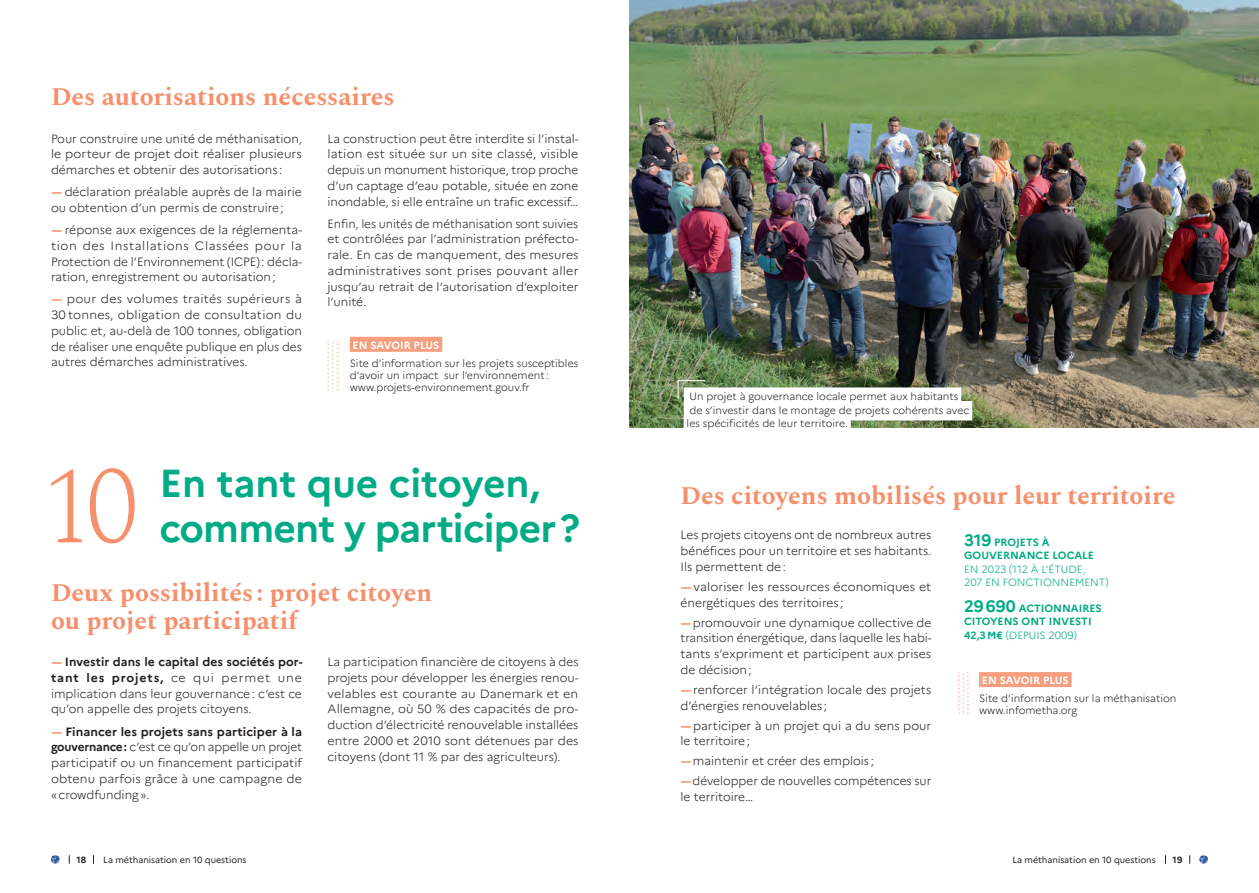
<style>
.page{position:relative;width:1259px;height:893px;background:#fff}
.page>*{position:absolute;margin:0;border:0;box-sizing:border-box;transform-origin:0 0}
.t1{font:200 110.55px "Spectral";color:#f68f6b}
.t2{font:700 39px/45px "Marianne";letter-spacing:-.015em;color:#00ab85}
.t3{font:700 25.5px/28.5px "Spectral";color:#f68f6b}
.t4{font:300 12px/15.8px "Marianne";color:#231f20;text-align:justify}
.t5{font:300 10.5px/12px "Marianne";color:#231f20}
.t6{font:700 10.5px/13.5px "Marianne";color:#00ab85}
.t7{font:300 10.5px/13.5px "Marianne";color:#00ab85}
.t8{font:700 10.5px "Marianne";color:#fff}
.t9{font:9px "Marianne";letter-spacing:-.005em;color:#231f20}
.t10{font:700 9px "Marianne";color:#231f20}
.s1{font-weight:700;color:#f68f6b}
.s2{font-weight:700}
.s3{font-size:16.5px}
.s4{font-weight:300}
</style>
<div class="page">
<div style="left:350px;top:337px;width:92px;height:15px;background:#f69e7d"></div>
<div style="left:979px;top:672px;width:92px;height:15px;background:#f69e7d"></div>
<img style="left:629px;top:0;width:630px;height:427px">
<svg style="left:678px;top:380px;width:27px;height:19px"></svg>
<div style="left:684px;top:387px;width:277px;height:20px;background:#fff"></div>
<div style="left:684px;top:401px;width:288px;height:19px;background:#fff"></div>
<div style="left:684px;top:414px;width:166px;height:20px;background:#fff"></div>
<img style="left:327px;top:341px;width:12px;height:50px">
<img style="left:958px;top:673px;width:12px;height:41px">
<svg style="left:51px;top:855px;width:9px;height:9px"></svg>
<svg style="left:1199px;top:855px;width:9px;height:9px"></svg>
<h3 class="t3" style="left:51px;top:81px;width:345px">Des autorisations nécessaires</h3>
<p class="t4" style="left:51px;top:130px;width:252px">Pour construire une unité de méthanisation, le porteur de projet doit réaliser plusieurs démarches et obtenir des autorisations :</p>
<p class="t4" style="left:51px;top:184px;width:252px"><span class="s1">-</span>déclaration préalable auprès de la mairie ou obtention d’un permis de construire;</p>
<p class="t4" style="left:51px;top:222px;width:252px"><span class="s1">-</span>réponse aux exigences de la réglementa&shy;tion des Installations Classées pour la Protection de l’Environnement (ICPE): décla&shy;ration, enregistrement ou autorisation;</p>
<p class="t4" style="left:51px;top:291px;width:252px"><span class="s1">-</span>pour des volumes traités supérieurs à 30 tonnes, obligation de consultation du public et, au-delà de 100 tonnes, obligation de réaliser une enquête publique en plus des autres démarches administratives.</p>
<p class="t4" style="left:327px;top:130px;width:252px">La construction peut être interdite si l’instal&shy;lation est située sur un site classé, visible depuis un monument historique, trop proche d’un captage d’eau potable, située en zone inondable, si elle entraîne un trafic excessif…</p>
<p class="t4" style="left:327px;top:215px;width:252px">Enfin, les unités de méthanisation sont suivies et contrôlées par l’administration préfecto&shy;rale. En cas de manquement, des mesures administratives sont prises pouvant aller jusqu’au retrait de l’autorisation d’exploiter l’unité.</p>
<p class="t8" style="left:353px;top:339px;width:88px">EN SAVOIR PLUS</p>
<p class="t5" style="left:350px;top:357px;width:230px">Site d’information sur les projets susceptibles d’avoir un impact sur l’environnement : www.projets-environnement.gouv.fr</p>
<h2 class="t2" style="left:159px;top:461px;width:422px">En tant que citoyen, comment y participer?</h2>
<h3 class="t3" style="left:51px;top:576px;width:382px">Deux possibilités : projet citoyen ou projet participatif</h3>
<p class="t4" style="left:51px;top:654px;width:253px"><span class="s1">-</span><span class="s2">Investir dans le capital des sociétés por&shy;tant les projets,</span> ce qui permet une implication dans leur gouvernance: c’est ce qu’on appelle des projets citoyens.</p>
<p class="t4" style="left:51px;top:723px;width:252px"><span class="s1">-</span><span class="s2">Financer les projets sans participer à la gouvernance:</span> c’est ce qu’on appelle un projet participatif ou un financement participatif obtenu parfois grâce à une campagne de «crowdfunding».</p>
<h1 class="t1" style="left:40px;top:425px;width:101px">10</h1>
<p class="t4" style="left:327px;top:654px;width:252px">La participation financière de citoyens à des projets pour développer les énergies renou&shy;velables est courante au Danemark et en Allemagne, où 50 % des capacités de pro&shy;duction d’électricité renouvelable installées entre 2000 et 2010 sont détenues par des citoyens (dont 11 % par des agriculteurs).</p>
<p class="t5" style="left:686px;top:390px;width:284px;line-height:13.5px">Un projet à gouvernance locale permet aux habitants de s’investir dans le montage de projets cohérents avec les spécificités de leur territoire.</p>
<h3 class="t3" style="left:680px;top:480px;width:496px">Des citoyens mobilisés pour leur territoire</h3>
<p class="t4" style="left:680px;top:527px;width:252px">Les projets citoyens ont de nombreux autres bénéfices pour un territoire et ses habitants.<br>Ils permettent de:</p>
<p class="t4" style="left:680px;top:579px;width:252px"><span class="s1">-</span>valoriser les ressources économiques et énergétiques des territoires ;</p>
<p class="t4" style="left:680px;top:614px;width:252px"><span class="s1">-</span>promouvoir une dynamique collective de transition énergétique, dans laquelle les habi&shy;tants s’expriment et participent aux prises de décision;</p>
<p class="t4" style="left:680px;top:682px;width:252px"><span class="s1">-</span>renforcer l’intégration locale des projets d’énergies renouvelables ;</p>
<p class="t4" style="left:680px;top:717px;width:252px"><span class="s1">-</span>participer à un projet qui a du sens pour le territoire;</p>
<p class="t4" style="left:680px;top:751px;width:252px;line-height:20px"><span class="s1">-</span>maintenir et créer des emplois ; <span class="s1">-</span>développer de nouvelles compétences sur</p>
<p class="t4" style="left:680px;top:789px;width:74px">le territoire…</p>
<p class="t6" style="left:964px;top:535px;width:131px"><span class="s3">319</span> PROJETS À<br>GOUVERNANCE LOCALE</p>
<p class="t7" style="left:964px;top:562px;width:146px">EN 2023 (112 À L’ÉTUDE,<br>207 EN FONCTIONNEMENT)</p>
<p class="t6" style="left:964px;top:601px;width:139px"><span class="s3">29690</span> ACTIONNAIRES<br>CITOYENS ONT INVESTI<br>42,3M€ <span class="s4">(DEPUIS 2009)</span></p>
<p class="t8" style="left:982px;top:674px;width:88px">EN SAVOIR PLUS</p>
<p class="t5" style="left:979px;top:693px;width:199px">Site d’information sur la méthanisation www.infometha.org</p>
<p class="t10" style="left:76px;top:854px;width:11px">18</p>
<p class="t9" style="left:103px;top:854px;width:145px">La méthanisation en 10 questions</p>
<p class="t9" style="left:1012px;top:854px;width:145px">La méthanisation en 10 questions</p>
<p class="t10" style="left:1172px;top:854px;width:12px">19</p>
</div>
